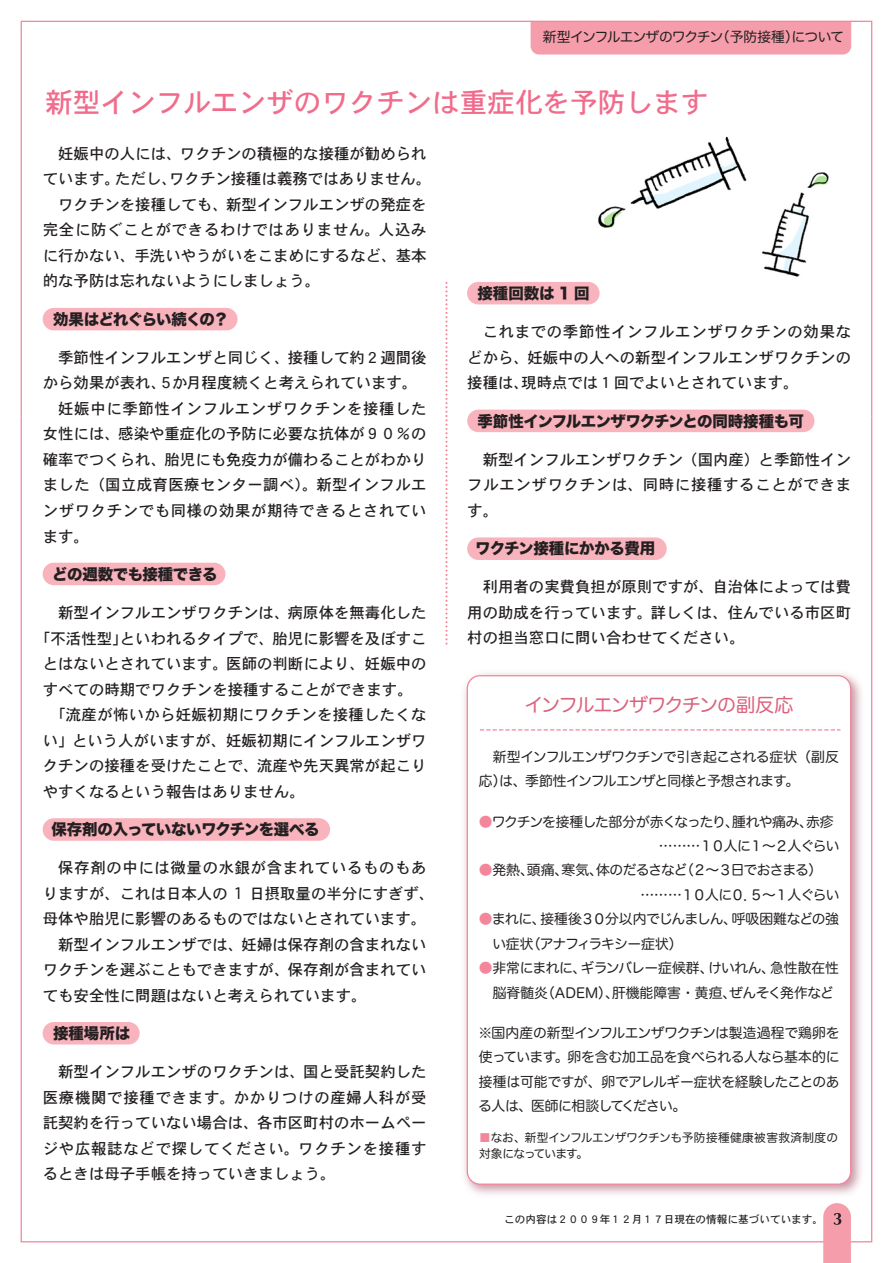
<style>
.page{position:relative;width:893px;height:1263px;background:#fff}
.page>*{position:absolute;margin:0;border:0;box-sizing:border-box;transform-origin:0 0}
.t1{font:27.6px "Osaka";color:#f16c8b}
.t2{font:19.2px "Hira Maru Pro W4";letter-spacing:-.075em;color:#db627f}
.t3{font:15.45px/25.5px "Osaka";color:#231f20;text-align:justify}
.t4{font:15.45px "Hira Kaku Std N W8";letter-spacing:-.03em;color:#231f20}
.t5{font:15.45px "Osaka";letter-spacing:.02em;color:#231f20}
.t6{font:15.45px "Hira Kaku Std N W8";letter-spacing:-.055em;color:#231f20}
.t7{font:13.8px/24.5px "Hira Maru Pro W4";letter-spacing:-.045em;color:#231f20}
.t8{font:13.8px/24.5px "Hira Maru Pro W4";letter-spacing:-.065em;color:#231f20}
.t9{font:13.8px/24.5px "Hira Maru Pro W4";color:#231f20}
.t10{font:13.8px/24.5px "Hira Maru Pro W4";letter-spacing:-.075em;color:#231f20}
.t11{font:11.7px/15.9px "Hira Maru Pro W4";letter-spacing:-.02em;color:#231f20}
.t12{font:10.65px "Osaka";color:#231f20}
.s1{color:#f3869a}
</style>
<div class="page">
<div style="left:531px;top:23px;width:320px;height:32px;background:#f59daa"></div>
<svg style="left:823px;top:1204px;width:28px;height:59px;background:#f09eaa"></svg>
<svg style="left:445px;top:283px;width:3px;height:361px"></svg>
<div style="left:467px;top:282px;width:133px;height:22px;background:#f8b3bc;border-radius:11px"></div>
<div style="left:467px;top:410px;width:347px;height:22px;background:#f8b3bc;border-radius:11px"></div>
<div style="left:467px;top:537px;width:200px;height:23px;background:#f8b3bc;border-radius:11px"></div>
<div style="left:43px;top:1022px;width:97px;height:22px;background:#f8b3bc;border-radius:11px"></div>
<div style="left:43px;top:818px;width:287px;height:23px;background:#f8b3bc;border-radius:11px"></div>
<div style="left:43px;top:563px;width:182px;height:22px;background:#f8b3bc;border-radius:11px"></div>
<div style="left:43px;top:308px;width:194px;height:22px;background:#f8b3bc;border-radius:11px"></div>
<img style="left:464px;top:673px;width:398px;height:531px">
<div style="left:467px;top:676px;width:384px;height:508px;background:#fff;border-radius:13px"></div>
<img style="left:598px;top:136px;width:149px;height:92px">
<img style="left:762px;top:172px;width:67px;height:105px">
<svg style="left:480px;top:729px;width:360px;height:1px"></svg>
<p class="t8" style="left:543px;top:24px;width:303px">新型インフルエンザのワクチン（予防接種）について</p>
<p class="t1" style="left:45px;top:84px;width:665px">新型インフルエンザのワクチンは重症化を予防します</p>
<p class="t3" style="left:43px;top:140px;width:390px;text-align:left">　妊娠中の人には、ワクチンの積極的な接種が勧められています。ただし、ワクチン接種は義務ではありません。　ワクチンを接種しても、新型インフルエンザの発症を完全に防ぐことができるわけではありません。人込みに行かない、手洗いやうがいをこまめにするなど、基本的な予防は忘れないようにしましょう。</p>
<p class="t6" style="left:53px;top:310px;width:177px">効果はどれぐらい続くの？</p>
<p class="t3" style="left:43px;top:344px;width:385px;text-align:left">　季節性インフルエンザと同じく、接種して約２週間後から効果が表れ、５か月程度続くと考えられています。　妊娠中に季節性インフルエンザワクチンを接種した女性には、感染や重症化の予防に必要な抗体が９０％の確率でつくられ、胎児にも免疫力が備わることがわかりました（国立成育医療センター調べ）。新型インフルエンザワクチンでも同様の効果が期待できるとされています。</p>
<p class="t4" style="left:52px;top:565px;width:167px">どの週数でも接種できる</p>
<p class="t3" style="left:43px;top:599px;width:385px">　新型インフルエンザワクチンは、病原体を無毒化した</p>
<p class="t3" style="left:35px;top:625px;width:393px">「不活性型」といわれるタイプで、胎児に影響を及ぼすこ</p>
<p class="t3" style="left:43px;top:650px;width:385px">とはないとされています。医師の判断により、妊娠中の</p>
<p class="t3" style="left:43px;top:676px;width:371px">すべての時期でワクチンを接種することができます。</p>
<p class="t5" style="left:43px;top:705px;width:385px">　「流産が怖いから妊娠初期にワクチンを接種したくな</p>
<p class="t3" style="left:43px;top:727px;width:385px">い」という人がいますが、妊娠初期にインフルエンザワ</p>
<p class="t3" style="left:43px;top:752px;width:385px">クチンの接種を受けたことで、流産や先天異常が起こり</p>
<p class="t3" style="left:43px;top:778px;width:264px">やすくなるという報告はありません。</p>
<p class="t4" style="left:51px;top:820px;width:270px">保存剤の入っていないワクチンを選べる</p>
<p class="t3" style="left:43px;top:854px;width:393px;text-align:left">　保存剤の中には微量の水銀が含まれているものもありますが、これは日本人の 1 日摂取量の半分にすぎず、母体や胎児に影響のあるものではないとされています。　新型インフルエンザでは、妊婦は保存剤の含まれないワクチンを選ぶこともできますが、保存剤が含まれていても安全性に問題はないと考えられています。</p>
<p class="t4" style="left:53px;top:1025px;width:78px">接種場所は</p>
<p class="t3" style="left:43px;top:1058px;width:385px">　新型インフルエンザのワクチンは、国と受託契約した医療機関で接種できます。かかりつけの産婦人科が受託契約を行っていない場合は、各市区町村のホームページや広報誌などで探してください。ワクチンを接種するときは母子手帳を持っていきましょう。</p>
<p class="t4" style="left:478px;top:285px;width:114px">接種回数は 1 回</p>
<p class="t3" style="left:467px;top:318px;width:385px">　これまでの季節性インフルエンザワクチンの効果などから、妊娠中の人への新型インフルエンザワクチンの接種は、現時点では１回でよいとされています。</p>
<p class="t4" style="left:478px;top:412px;width:328px">季節性インフルエンザワクチンとの同時接種も可</p>
<p class="t3" style="left:467px;top:446px;width:385px">　新型インフルエンザワクチン（国内産）と季節性インフルエンザワクチンは、同時に接種することができます。</p>
<p class="t4" style="left:475px;top:540px;width:181px">ワクチン接種にかかる費用</p>
<p class="t3" style="left:467px;top:574px;width:385px">　利用者の実費負担が原則ですが、自治体によっては費用の助成を行っています。詳しくは、住んでいる市区町村の担当窓口に問い合わせてください。</p>
<p class="t2" style="left:524px;top:688px;width:270px">インフルエンザワクチンの副反応</p>
<p class="t7" style="left:479px;top:743px;width:362px">　新型インフルエンザワクチンで引き起こされる症状（副反応）は、季節性インフルエンザと同様と予想されます。</p>
<p class="t8" style="left:659px;top:808px;width:182px;text-indent:-180px"><span class="s1">●</span>ワクチンを接種した部分が赤くなったり、腫れや痛み、赤疹………１０人に１～２人ぐらい</p>
<p class="t10" style="left:640px;top:857px;width:201px;text-indent:-162px"><span class="s1">●</span>発熱、頭痛、寒気、体のだるさなど（２～３日でおさまる）………１０人に０．５～１人ぐらい</p>
<p class="t7" style="left:479px;top:906px;width:362px"><span class="s1">●</span>まれに、接種後３０分以内でじんましん、呼吸困難などの強　い症状（アナフィラキシー症状）</p>
<p class="t9" style="left:479px;top:955px;width:362px"><span class="s1">●</span>非常にまれに、ギランバレー症候群、けいれん、急性散在性　脳脊髄炎（ADEM）、肝機能障害・黄疸、ぜんそく発作など</p>
<p class="t7" style="left:478px;top:1020px;width:363px;text-align:justify">※国内産の新型インフルエンザワクチンは製造過程で鶏卵を使っています。卵を含む加工品を食べられる人なら基本的に接種は可能ですが、卵でアレルギー症状を経験したことのある人は、医師に相談してください。</p>
<p class="t11" style="left:479px;top:1129px;width:361px"><span class="s1">■</span>なお、新型インフルエンザワクチンも予防接種健康被害救済制度の対象になっています。</p>
<p class="t12" style="left:504px;top:1212px;width:320px">この内容は２００９年１２月１７日現在の情報に基づいています。</p>
</div>
